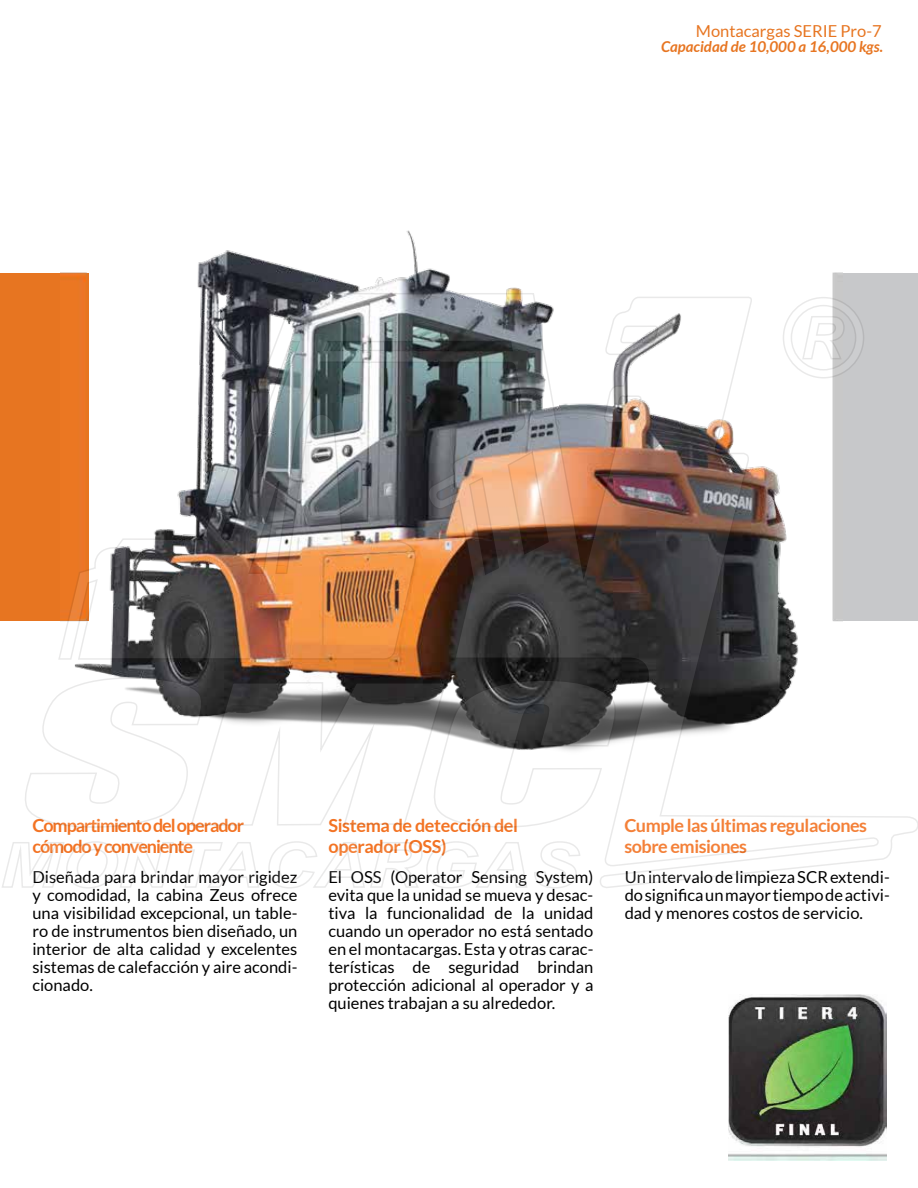
<style>
.page{position:relative;width:918px;height:1188px;background:#fff}
.page>*{position:absolute;margin:0;border:0;box-sizing:border-box;transform-origin:0 0}
.t1{font:700 18px/21.6px "Lato";letter-spacing:-.025em;color:#f37323}
.t2{font:700 18px/21.6px "Lato";letter-spacing:-.06em;color:#f37323}
.t3{font:16.5px/18px "Lato";color:#000;text-align:justify}
.t4{font:16.5px "Lato";color:#e77521}
.t5{font:italic 700 15px "Lato";color:#e77521}
</style>
<div class="page">
<div style="left:0;top:273px;width:89px;height:347px;background:#e77521"></div>
<div style="left:834px;top:273px;width:84px;height:347px;background:#c7c8ca"></div>
<img style="left:728px;top:995px;width:159px;height:165px">
<img style="left:60px;top:231px;width:783px;height:62px">
<img style="left:57px;top:293px;width:861px;height:595px">
<svg style="left:2px;top:839px;width:258px;height:50px"></svg>
<svg style="left:268px;top:840px;width:313px;height:49px"></svg>
<svg style="left:25px;top:676px;width:593px;height:153px"></svg>
<svg style="left:782px;top:296px;width:83px;height:83px"></svg>
<p class="t4" style="left:696px;top:21px;width:187px">Montacargas SERIE Pro-7</p>
<p class="t5" style="left:661px;top:38px;width:224px">Capacidad de 10,000 a 16,000 kgs.</p>
<p class="t2" style="left:33px;top:814px;width:213px">Compartimiento del operador cómodo y conveniente</p>
<p class="t1" style="left:624px;top:814px;width:244px">Cumple las últimas regulaciones sobre emisiones</p>
<p class="t3" style="left:32px;top:868px;width:267px">Diseñada para brindar mayor rigidez y comodidad, la cabina Zeus ofrece una visibilidad excepcional, un table&shy;ro de instrumentos bien diseñado, un interior de alta calidad y excelentes sistemas de calefacción y aire acondi&shy;cionado.</p>
<p class="t3" style="left:328px;top:868px;width:267px">El OSS (Operator Sensing System) evita que la unidad se mueva y desac&shy;tiva la funcionalidad de la unidad cuando un operador no está sentado en el montacargas. Esta y otras carac&shy;terísticas de seguridad brindan protección adicional al operador y a quienes trabajan a su alrededor.</p>
<p class="t3" style="left:625px;top:868px;width:267px">Un intervalo de limpieza SCR extendi&shy;do significa un mayor tiempo de activi&shy;dad y menores costos de servicio.</p>
<p class="t1" style="left:328px;top:814px;width:191px">Sistema de detección del operador (OSS)</p>
</div>
